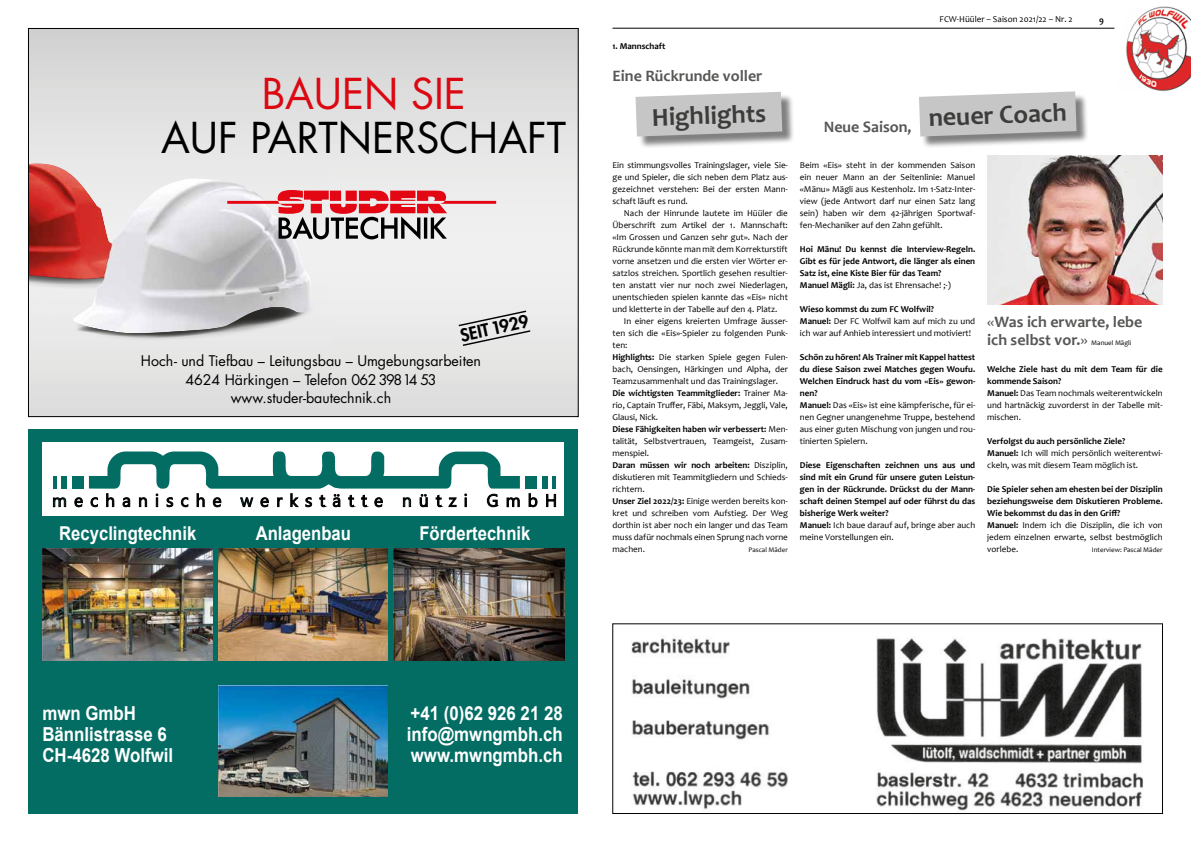
<style>
.page{position:relative;width:1191px;height:842px;background:#fff}
.page>*{position:absolute;margin:0;border:0;box-sizing:border-box;transform-origin:0 0}
.t1{font:41.4px "Futura";color:#000}
.t2{font:41.4px "Futura";color:#db0812}
.t3{font:700 26px "Candara";color:#3c3c3b}
.t4{font:700 19.3px/21.1px "Arial";color:#fff;scale:.87 1}
.t5{font:700 19.1px "Arial";color:#fff;scale:.87 1}
.t6{font:800 17.1px "Futura";color:#000}
.t7{font:700 16px/18px "Candara";color:#575756}
.t8{font:14.3px/18.6px "Futura";color:#000;text-align:center}
.t9{font:9px/12px "Candara";color:#000}
.t10{font:700 9px/12px "Candara";color:#000}
.t11{font:7px "Candara";color:#000}
.s1{font-weight:700}
.s2{font-weight:400}
</style>
<div class="page">
<hr style="left:612px;top:28px;width:502px;height:1px;background:#000">
<img style="left:1126px;top:7px;width:65px;height:85px">
<svg style="left:30px;top:30px;width:546px;height:385px;background:#e2e1e1"></svg>
<svg style="left:457px;top:310px;width:75px;height:37px;background:#d8d8d8"></svg>
<img style="left:30px;top:163px;width:300px;height:190px">
<img style="left:30px;top:163px;width:281px;height:170px">
<svg style="left:227px;top:190px;width:269px;height:50px"></svg>
<div style="left:28px;top:429px;width:550px;height:385px;background:#036d64"></div>
<div style="left:43px;top:442px;width:521px;height:359px;background:#fff"></div>
<div style="left:542px;top:476px;width:6px;height:13px;background:#036d64"></div>
<div style="left:525px;top:476px;width:11px;height:13px;background:#036d64"></div>
<svg style="left:53px;top:476px;width:3px;height:13px"></svg>
<div style="left:61px;top:476px;width:6px;height:13px;background:#036d64"></div>
<div style="left:73px;top:476px;width:11px;height:13px;background:#036d64"></div>
<svg style="left:53px;top:497px;width:13px;height:10px"></svg>
<svg style="left:75px;top:497px;width:8px;height:10px"></svg>
<svg style="left:89px;top:451px;width:431px;height:56px"></svg>
<svg style="left:529px;top:493px;width:8px;height:14px"></svg>
<svg style="left:546px;top:476px;width:10px;height:31px"></svg>
<div style="left:42px;top:516px;width:533px;height:288px;background:#036d64"></div>
<img style="left:219px;top:685px;width:169px;height:112px">
<img style="left:219px;top:549px;width:169px;height:111px">
<img style="left:394px;top:549px;width:170px;height:111px">
<img style="left:43px;top:549px;width:170px;height:111px">
<img style="left:631px;top:638px;width:512px;height:173px">
<div style="left:612px;top:624px;width:550px;height:190px;border:1px solid #000"></div>
<div style="left:637px;top:94px;width:157px;height:55px;background:#000;opacity:.5"></div>
<svg style="left:635px;top:92px;width:147px;height:45px;background:#c4c4c4"></svg>
<div style="left:920px;top:93px;width:168px;height:56px;background:#000;opacity:.5"></div>
<svg style="left:919px;top:91px;width:157px;height:46px;background:#c5c5c5"></svg>
<img style="left:987px;top:155px;width:175px;height:150px">
<h1 class="t2" style="left:262px;top:65px;width:206px">BAUEN SIE</h1>
<h1 class="t1" style="left:161px;top:109px;width:406px">AUF PARTNERSCHAFT</h1>
<h3 class="t6" style="left:458px;top:325px;width:71px;rotate:-12deg">SEIT 1929</h3>
<h3 class="t8" style="left:141px;top:351px;width:341px">Hoch- und Tiefbau – Leitungsbau – Umgebungsarbeiten<br>4624 Härkingen – Telefon 062 39814 53 www.studer-bautechnik.ch</h3>
<h3 class="t5" style="left:59px;top:519px;width:159px">Recyclingtechnik</h3>
<h3 class="t5" style="left:256px;top:519px;width:111px">Anlagenbau</h3>
<h3 class="t5" style="left:419px;top:519px;width:129px">Fördertechnik</h3>
<p class="t10" style="left:612px;top:40px;width:54px">1. Mannschaft</p>
<h3 class="t7" style="left:612px;top:66px;width:151px">Eine Rückrunde voller</h3>
<p class="t9" style="left:939px;top:13px;width:135px">FCW-Hüüler – Saison 2021/22 – Nr. 2</p>
<p class="t10" style="left:1099px;top:14px;width:6px">9</p>
<h2 class="t3" style="left:651px;top:101px;width:116px;rotate:-2deg">Highlights</h2>
<h2 class="t3" style="left:928px;top:101px;width:140px;rotate:-2deg">neuer Coach</h2>
<h3 class="t7" style="left:823px;top:118px;width:89px">Neue Saison,</h3>
<p class="t9" style="left:612px;top:159px;width:177px;text-align:justify">Ein stimmungsvolles Trainingslager, viele Sie&shy;ge und Spieler, die sich neben dem Platz aus&shy;gezeichnet verstehen: Bei der ersten Mann&shy;schaft läuft es rund.</p>
<p class="t9" style="left:612px;top:207px;width:177px;text-align:justify;text-indent:11px">Nach der Hinrunde lautete im Hüüler die Überschrift zum Artikel der 1. Mannschaft: «Im Grossen und Ganzen sehr gut». Nach der Rückrunde könnte man mit dem Korrekturstift vorne ansetzen und die ersten vier Wörter er&shy;satzlos streichen. Sportlich gesehen resultier&shy;ten anstatt vier nur noch zwei Niederlagen, unentschieden spielen kannte das «Eis» nicht und kletterte in der Tabelle auf den 4. Platz.</p>
<p class="t9" style="left:612px;top:315px;width:177px;text-indent:11px">In einer eigens kreierten Umfrage äusser&shy;ten sich die «Eis»-Spieler zu folgenden Punk&shy;ten:<br><span class="s1">Highlights:</span> Die starken Spiele gegen Fulen&shy;bach, Oensingen, Härkingen und Alpha, der Teamzusammenhalt und das Trainingslager.<br><span class="s1">Die wichtigsten Teammitglieder:</span> Trainer Ma&shy;rio, Captain Truffer, Fäbi, Maksym, Jeggli, Vale, Glausi, Nick.<br><span class="s1">Diese Fähigkeiten haben wir verbessert:</span> Men&shy;talität, Selbstvertrauen, Teamgeist, Zusam&shy;menspiel.<br><span class="s1">Daran müssen wir noch arbeiten:</span> Disziplin, diskutieren mit Teammitgliedern und Schieds&shy;richtern.<br><span class="s1">Unser Ziel 2022/23:</span> Einige werden bereits kon&shy;kret und schreiben vom Aufstieg. Der Weg dorthin ist aber noch ein langer und das Team muss dafür nochmals einen Sprung nach vorne machen.</p>
<p class="t11" style="left:748px;top:545px;width:41px">Pascal Mäder</p>
<p class="t9" style="left:800px;top:159px;width:177px;text-align:justify">Beim «Eis» steht in der kommenden Saison ein neuer Mann an der Seitenlinie: Manuel «Mänu» Mägli aus Kestenholz. Im 1-Satz-Inter&shy;view (jede Antwort darf nur einen Satz lang sein) haben wir dem 42-jährigen Sportwaf&shy;fen-Mechaniker auf den Zahn gefühlt.</p>
<p class="t10" style="left:800px;top:243px;width:177px">Hoi Mänu! Du kennst die Interview-Regeln.<br>Gibt es für jede Antwort, die länger als einen Satz ist, eine Kiste Bier für das Team?<br>Manuel Mägli: <span class="s2">Ja, das ist Ehrensache! ;-)</span></p>
<p class="t9" style="left:800px;top:303px;width:177px"><span class="s1">Wieso kommst du zum FC Wolfwil?<br>Manuel:</span> Der FC Wolfwil kam auf mich zu und ich war auf Anhieb interessiert und motiviert!</p>
<p class="t9" style="left:800px;top:351px;width:177px"><span class="s1">Schön zu hören! Als Trainer mit Kappel hattest du diese Saison zwei Matches gegen Woufu.<br>Welchen Eindruck hast du vom «Eis» gewon&shy;nen?<br>Manuel:</span> Das «Eis» ist eine kämpferische, für ei&shy;nen Gegner unangenehme Truppe, bestehend aus einer guten Mischung von jungen und rou&shy;tinierten Spielern.</p>
<p class="t10" style="left:800px;top:459px;width:177px">Diese Eigenschaften zeichnen uns aus und sind mit ein Grund für unsere guten Leistun&shy;gen in der Rückrunde. Drückst du der Mann&shy;schaft deinen Stempel auf oder führst du das bisherige Werk weiter?<br>Manuel: <span class="s2">Ich baue darauf auf, bringe aber auch meine Vorstellungen ein.</span></p>
<h3 class="t7" style="left:987px;top:312px;width:156px"><span class="s2">«</span>Was ich erwarte, lebe ich selbst vor.<span class="s2">»</span></h3>
<p class="t11" style="left:1091px;top:338px;width:41px">Manuel Mägli</p>
<p class="t9" style="left:987px;top:363px;width:177px"><span class="s1">Welche Ziele hast du mit dem Team für die kommende Saison?<br>Manuel:</span> Das Team nochmals weiterentwickeln und hartnäckig zuvorderst in der Tabelle mit&shy;mischen.</p>
<p class="t9" style="left:987px;top:435px;width:177px"><span class="s1">Verfolgst du auch persönliche Ziele?<br>Manuel:</span> Ich will mich persönlich weiterentwi&shy;ckeln, was mit diesem Team möglich ist.</p>
<p class="t10" style="left:987px;top:483px;width:177px">Die Spieler sehen am ehesten bei der Disziplin beziehungsweise dem Diskutieren Probleme.<br>Wie bekommst du das in den Griff?<br>Manuel: <span class="s2">Indem ich die Disziplin, die ich von jedem einzelnen erwarte, selbst bestmöglich vorlebe.</span></p>
<p class="t11" style="left:1091px;top:545px;width:72px">Interview: Pascal Mäder</p>
<h3 class="t4" style="left:42px;top:703px;width:152px">mwn GmbH<br>Bännlistrasse 6<br>CH-4628 Wolfwil</h3>
<h3 class="t4" style="left:407px;top:703px;width:181px;text-align:justify">+41 (0)62 926 21 28 info@mwngmbh.ch www.mwngmbh.ch</h3>
</div>
